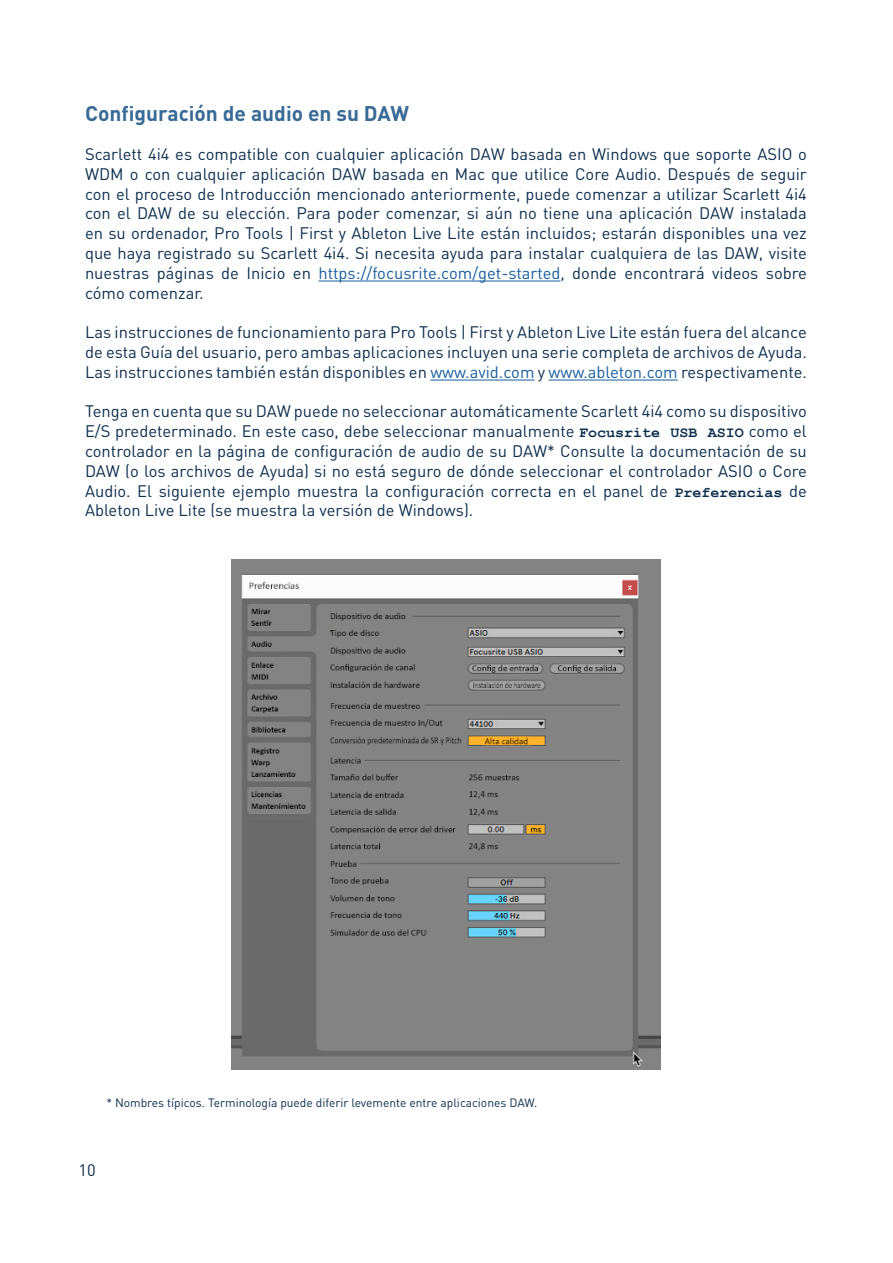
<style>
.page{position:relative;width:893px;height:1263px;background:#fff}
.page>*{position:absolute;margin:0;border:0;box-sizing:border-box;transform-origin:0 0}
.Heading_2{font:700 21px "DIN Pro";color:#396a96}
.Body_Text{font:16.5px/19.8px "DIN Pro";color:#0e2f4e;text-align:justify}
.Footnote{font:12px "DIN Pro";color:#0e2f4e}
.s1{color:#175d9e}
.s2{font-family:"Courier New";font-weight:700;font-size:15px}
</style>
<div class="page">
<hr style="left:318px;top:281px;width:242px;height:1px;background:#175d9e">
<hr style="left:430px;top:380px;width:104px;height:1px;background:#175d9e">
<hr style="left:549px;top:380px;width:129px;height:1px;background:#175d9e">
<img style="left:231px;top:559px;width:430px;height:510px">
<p class="Heading_2" style="left:85px;top:96px;width:326px">Configuración de audio en su DAW</p>
<p class="Body_Text" style="left:85px;top:143px;width:723px">Scarlett 4i4 es compatible con cualquier aplicación DAW basada en Windows que soporte ASIO o WDM o con cualquier aplicación DAW basada en Mac que utilice Core Audio. Después de seguir con el proceso de Introducción mencionado anteriormente, puede comenzar a utilizar Scarlett 4i4 con el DAW de su elección. Para poder comenzar, si aún no tiene una aplicación DAW instalada en su ordenador, Pro Tools | First y Ableton Live Lite están incluidos; estarán disponibles una vez que haya registrado su Scarlett 4i4. Si necesita ayuda para instalar cualquiera de las DAW, visite nuestras páginas de Inicio en <span class="s1">https://focusrite.com/get-started</span>, donde encontrará videos sobre cómo comenzar.</p>
<p class="Body_Text" style="left:85px;top:322px;width:723px">Las instrucciones de funcionamiento para Pro Tools | First y Ableton Live Lite están fuera del alcance de esta Guía del usuario, pero ambas aplicaciones incluyen una serie completa de archivos de Ayuda.<br>Las instrucciones también están disponibles en <span class="s1">www.avid.com</span> y <span class="s1">www.ableton.com</span> respectivamente.</p>
<p class="Body_Text" style="left:85px;top:401px;width:723px">Tenga en cuenta que su DAW puede no seleccionar automáticamente Scarlett 4i4 como su dispositivo E/S predeterminado. En este caso, debe seleccionar manualmente <span class="s2">Focusrite USB ASIO</span> como el controlador en la página de configuración de audio de su DAW* Consulte la documentación de su DAW (o los archivos de Ayuda) si no está seguro de dónde seleccionar el controlador ASIO o Core Audio. El siguiente ejemplo muestra la configuración correcta en el panel de <span class="s2">Preferencias</span> de Ableton Live Lite (se muestra la versión de Windows).</p>
<p class="Footnote" style="left:106px;top:1095px;width:433px">* Nombres típicos. Terminología puede diferir levemente entre aplicaciones DAW.</p>
<p class="Body_Text" style="left:78px;top:1159px;width:19px">10</p>
</div>
